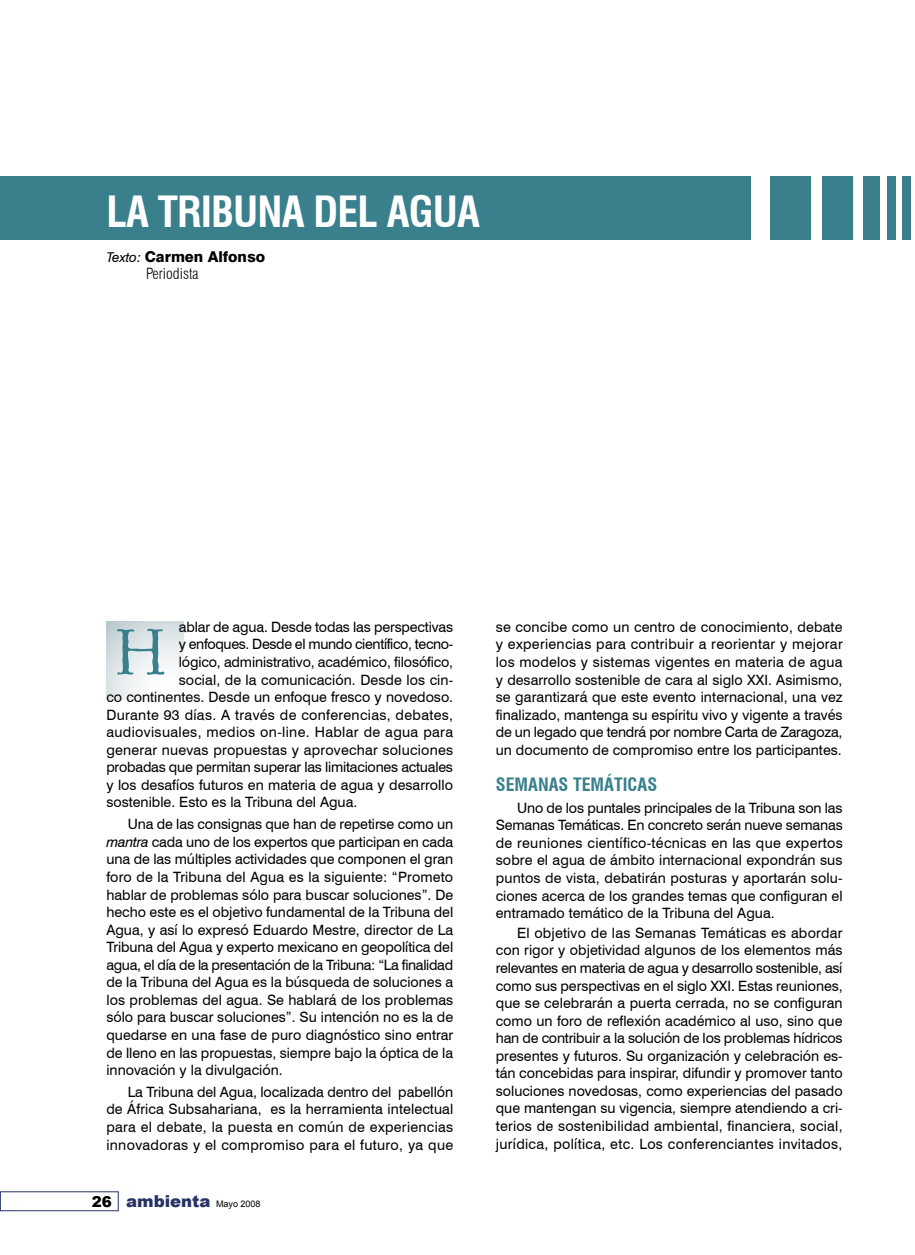
<style>
.page{position:relative;width:915px;height:1255px;background:#fff}
.page>*{position:absolute;margin:0;border:0;box-sizing:border-box;transform-origin:0 0}
.t1{font:63px "St Nicholas";color:#39808c}
.Titular{font:700 condensed 42px "Swiss 721 BT";letter-spacing:-.02em;color:#fff}
.Ladillos{font:700 condensed 18px "Swiss 721 BT";color:#39808c}
.t2{font:900 16.5px "Arial";color:#283366}
.Antefirma{font:800 15px "Swiss 721 BT";color:#000}
.Antefirma-2{font:300 condensed 15px "Swiss 721 BT";color:#000}
.t3{font:900 15px "Arial";color:#000}
.Texto_general{font:14.25px/17.5px "Swiss 721 BT";color:#000;text-align:justify}
.Texto_general-2{font:14.25px "Swiss 721 BT";letter-spacing:.02em;color:#000}
.Texto_general-3{font:14.25px "Swiss 721 BT";letter-spacing:.025em;color:#000}
.Texto_general-4{font:14.25px "Swiss 721 BT";letter-spacing:-.025em;color:#000}
.s1{font-weight:400;font-style:italic;font-size:13.5px}
.s2{font-style:italic}
.s3{font-weight:400;font-size:9px;color:#000}
</style>
<div class="page">
<div style="left:0;top:176px;width:750px;height:64px;background:#39808c"></div>
<div style="left:769px;top:176px;width:41px;height:64px;background:#39808c"></div>
<div style="left:822px;top:176px;width:30px;height:64px;background:#39808c"></div>
<div style="left:862px;top:176px;width:17px;height:64px;background:#39808c"></div>
<div style="left:887px;top:176px;width:8px;height:64px;background:#39808c"></div>
<div style="left:902px;top:176px;width:8px;height:64px;background:#39808c"></div>
<svg style="left:106px;top:621px;width:77px;height:78px"></svg>
<p class="Titular" style="left:106px;top:186px;width:375px">LA TRIBUNA DEL AGUA</p>
<p class="Antefirma" style="left:106px;top:248px;width:160px"><span class="s1">Texto:</span> Carmen Alfonso</p>
<p class="Antefirma-2" style="left:146px;top:264px;width:54px">Periodista</p>
<p class="Texto_general" style="left:179px;top:618px;width:276px">ablar de agua. Desde todas las perspectivas</p>
<p class="Texto_general-4" style="left:179px;top:635px;width:276px">y enfoques. Desde el mundo científico, tecno-</p>
<p class="Texto_general" style="left:179px;top:653px;width:276px">lógico, administrativo, académico, filosófico,</p>
<p class="Texto_general" style="left:179px;top:670px;width:276px">social, de la comunicación. Desde los cin-</p>
<p class="Texto_general" style="left:106px;top:688px;width:348px">co continentes. Desde un enfoque fresco y novedoso.</p>
<p class="Texto_general-2" style="left:106px;top:706px;width:348px">Durante 93 días. A través de conferencias, debates,</p>
<p class="Texto_general-3" style="left:106px;top:723px;width:348px">audiovisuales, medios on-line. Hablar de agua para</p>
<p class="Texto_general" style="left:106px;top:740px;width:348px">generar nuevas propuestas y aprovechar soluciones</p>
<p class="Texto_general" style="left:106px;top:758px;width:348px">probadas que permitan superar las limitaciones actuales</p>
<p class="Texto_general" style="left:106px;top:776px;width:348px">y los desafíos futuros en materia de agua y desarrollo</p>
<p class="Texto_general" style="left:106px;top:793px;width:252px">sostenible. Esto es la Tribuna del Agua.</p>
<p class="Texto_general" style="left:106px;top:815px;width:348px;text-indent:21px">Una de las consignas que han de repetirse como un <span class="s2">mantra</span> cada uno de los expertos que participan en cada una de las múltiples actividades que componen el gran foro de la Tribuna del Agua es la siguiente: “Prometo hablar de problemas sólo para buscar soluciones”. De hecho este es el objetivo fundamental de la Tribuna del Agua, y así lo expresó Eduardo Mestre, director de La Tribuna del Agua y experto mexicano en geopolítica del agua, el día de la presentación de la Tribuna: “La finalidad de la Tribuna del Agua es la búsqueda de soluciones a los problemas del agua. Se hablará de los problemas sólo para buscar soluciones”. Su intención no es la de quedarse en una fase de puro diagnóstico sino entrar de lleno en las propuestas, siempre bajo la óptica de la innovación y la divulgación.</p>
<p class="Texto_general" style="left:106px;top:1082px;width:348px;text-indent:21px">La Tribuna del Agua, localizada dentro del pabellón de África Subsahariana, es la herramienta intelectual para el debate, la puesta en común de experiencias innovadoras y el compromiso para el futuro, ya que</p>
<p class="t1" style="left:116px;top:624px;width:50px">H</p>
<p class="t3" style="left:92px;top:1190px;width:22px">26</p>
<p class="t2" style="left:126px;top:1188px;width:136px">ambienta <span class="s3">Mayo 2008</span></p>
<p class="Texto_general" style="left:495px;top:618px;width:348px">se concibe como un centro de conocimiento, debate y experiencias para contribuir a reorientar y mejorar los modelos y sistemas vigentes en materia de agua y desarrollo sostenible de cara al siglo XXI. Asimismo, se garantizará que este evento internacional, una vez finalizado, mantenga su espíritu vivo y vigente a través de un legado que tendrá por nombre Carta de Zaragoza, un documento de compromiso entre los participantes.</p>
<p class="Ladillos" style="left:495px;top:773px;width:163px">SEMANAS TEMÁTICAS</p>
<p class="Texto_general" style="left:495px;top:798px;width:348px;text-indent:21px">Uno de los puntales principales de la Tribuna son las Semanas Temáticas. En concreto serán nueve semanas de reuniones científico-técnicas en las que expertos sobre el agua de ámbito internacional expondrán sus puntos de vista, debatirán posturas y aportarán solu&shy;ciones acerca de los grandes temas que configuran el entramado temático de la Tribuna del Agua.</p>
<p class="Texto_general" style="left:495px;top:923px;width:348px;text-indent:21px">El objetivo de las Semanas Temáticas es abordar con rigor y objetividad algunos de los elementos más relevantes en materia de agua y desarrollo sostenible, así como sus perspectivas en el siglo XXI. Estas reuniones, que se celebrarán a puerta cerrada, no se configuran como un foro de reflexión académico al uso, sino que han de contribuir a la solución de los problemas hídricos presentes y futuros. Su organización y celebración es&shy;tán concebidas para inspirar, difundir y promover tanto soluciones novedosas, como experiencias del pasado que mantengan su vigencia, siempre atendiendo a cri&shy;terios de sostenibilidad ambiental, financiera, social, jurídica, política, etc. Los conferenciantes invitados,</p>
</div>
